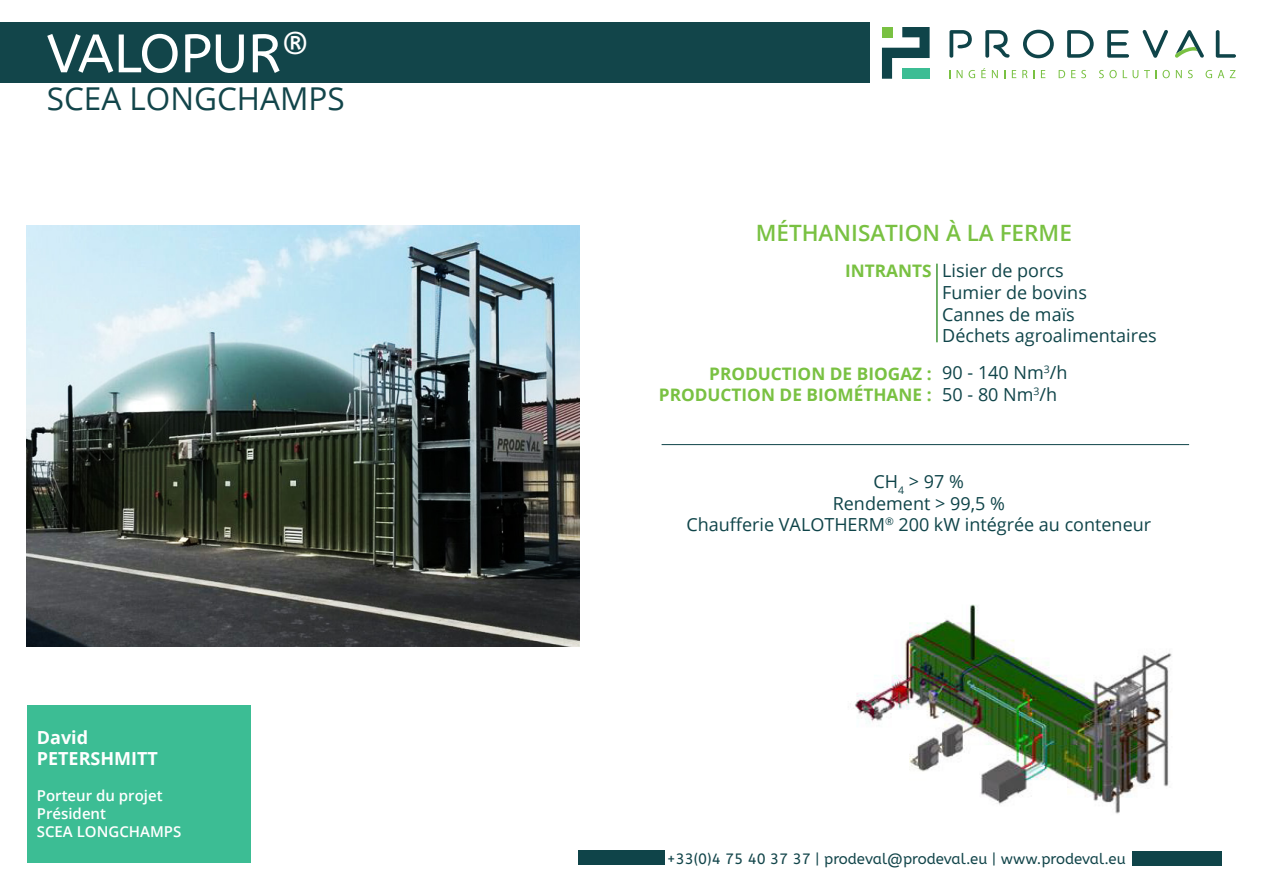
<style>
.page{position:relative;width:1263px;height:893px;background:#fff}
.page>*{position:absolute;margin:0;border:0;box-sizing:border-box;transform-origin:0 0}
.t1{font:54px "A Bee Zee";color:#fff}
.t2{font:31.5px "Open Sans";color:#12454a}
.t3{font:600 22.5px "Open Sans";color:#79c142}
.t4{font:18px "Open Sans";color:#0f4449}
.t5{font:700 18px "Open Sans";color:#fff}
.t6{font:700 17.25px "Open Sans";color:#79c142}
.t7{font:15px "A Bee Zee";color:#12454a}
.t8{font:600 15px "Open Sans";color:#fff}
</style>
<div class="page">
<div style="left:27px;top:705px;width:224px;height:158px;background:#3cbd94"></div>
<hr style="left:936px;top:264px;width:2px;height:78px;background:#3f9537">
<img style="left:27px;top:225px;width:552px;height:421px">
<img style="left:853px;top:604px;width:319px;height:210px">
<hr style="left:662px;top:444px;width:527px;height:1px;background:#0f4449">
<div style="left:0;top:22px;width:869px;height:60px;background:#12454a"></div>
<svg style="left:949px;top:30px;width:23px;height:28px"></svg>
<svg style="left:985px;top:30px;width:25px;height:28px"></svg>
<svg style="left:1023px;top:30px;width:31px;height:28px"></svg>
<svg style="left:1067px;top:30px;width:27px;height:28px"></svg>
<svg style="left:1107px;top:30px;width:22px;height:28px"></svg>
<svg style="left:1142px;top:30px;width:26px;height:28px"></svg>
<svg style="left:1216px;top:30px;width:20px;height:28px"></svg>
<svg style="left:1175px;top:30px;width:29px;height:28px"></svg>
<svg style="left:956px;top:70px;width:6px;height:8px"></svg>
<svg style="left:968px;top:70px;width:7px;height:8px"></svg>
<svg style="left:981px;top:68px;width:5px;height:10px"></svg>
<svg style="left:992px;top:70px;width:6px;height:8px"></svg>
<svg style="left:1012px;top:70px;width:4px;height:8px"></svg>
<svg style="left:1022px;top:70px;width:5px;height:8px"></svg>
<svg style="left:1041px;top:70px;width:4px;height:8px"></svg>
<svg style="left:1059px;top:70px;width:6px;height:8px"></svg>
<svg style="left:1071px;top:70px;width:15px;height:8px"></svg>
<svg style="left:1099px;top:70px;width:18px;height:8px"></svg>
<svg style="left:1123px;top:70px;width:15px;height:8px"></svg>
<svg style="left:1144px;top:70px;width:12px;height:8px"></svg>
<svg style="left:1162px;top:70px;width:8px;height:8px"></svg>
<svg style="left:1176px;top:70px;width:6px;height:8px"></svg>
<svg style="left:1188px;top:70px;width:5px;height:8px"></svg>
<svg style="left:1205px;top:70px;width:7px;height:8px"></svg>
<svg style="left:1218px;top:70px;width:6px;height:8px"></svg>
<svg style="left:1230px;top:70px;width:5px;height:8px"></svg>
<svg style="left:882px;top:27px;width:48px;height:52px"></svg>
<div style="left:882px;top:27px;width:10px;height:10px;background:#79c142"></div>
<div style="left:902px;top:68px;width:27px;height:11px;background:#3cbd94"></div>
<div style="left:579px;top:850px;width:86px;height:15px;background:#0f4449"></div>
<div style="left:1132px;top:851px;width:90px;height:15px;background:#0f4449"></div>
<p class="t1" style="left:47px;top:23px;width:264px">VALOPUR<sup>®</sup></p>
<p class="t2" style="left:47px;top:77px;width:300px">SCEA LONGCHAMPS</p>
<p class="t5" style="left:37px;top:724px;width:53px">David</p>
<p class="t5" style="left:37px;top:746px;width:123px">PETERSHMITT</p>
<p class="t8" style="left:37px;top:785px;width:127px">Porteur du projet</p>
<p class="t8" style="left:37px;top:803px;width:71px">Président</p>
<p class="t8" style="left:37px;top:821px;width:146px">SCEA LONGCHAMPS</p>
<p class="t3" style="left:756px;top:217px;width:318px">MÉTHANISATION À LA FERME</p>
<p class="t6" style="left:845px;top:258px;width:88px">INTRANTS</p>
<p class="t6" style="left:709px;top:362px;width:224px">PRODUCTION DE BIOGAZ :</p>
<p class="t6" style="left:659px;top:383px;width:274px">PRODUCTION DE BIOMÉTHANE :</p>
<p class="t4" style="left:942px;top:259px;width:123px">Lisier de porcs</p>
<p class="t4" style="left:942px;top:280px;width:146px">Fumier de bovins</p>
<p class="t4" style="left:942px;top:302px;width:134px">Cannes de maïs</p>
<p class="t4" style="left:942px;top:323px;width:216px">Déchets agroalimentaires</p>
<p class="t4" style="left:942px;top:361px;width:127px">90 - 140 Nm<sup>3</sup>/h</p>
<p class="t4" style="left:942px;top:382px;width:116px">50 - 80 Nm<sup>3</sup>/h</p>
<p class="t4" style="left:874px;top:469px;width:92px">CH<sub>4</sub> &gt; 97 %</p>
<p class="t4" style="left:833px;top:491px;width:174px">Rendement &gt; 99,5 %</p>
<p class="t4" style="left:686px;top:512px;width:466px">Chaufferie VALOTHERM<sup>®</sup> 200 kW intégrée au conteneur</p>
<p class="t7" style="left:667px;top:850px;width:460px">+33(0)4 75 40 37 37 | prodeval@prodeval.eu | www.prodeval.eu</p>
</div>
